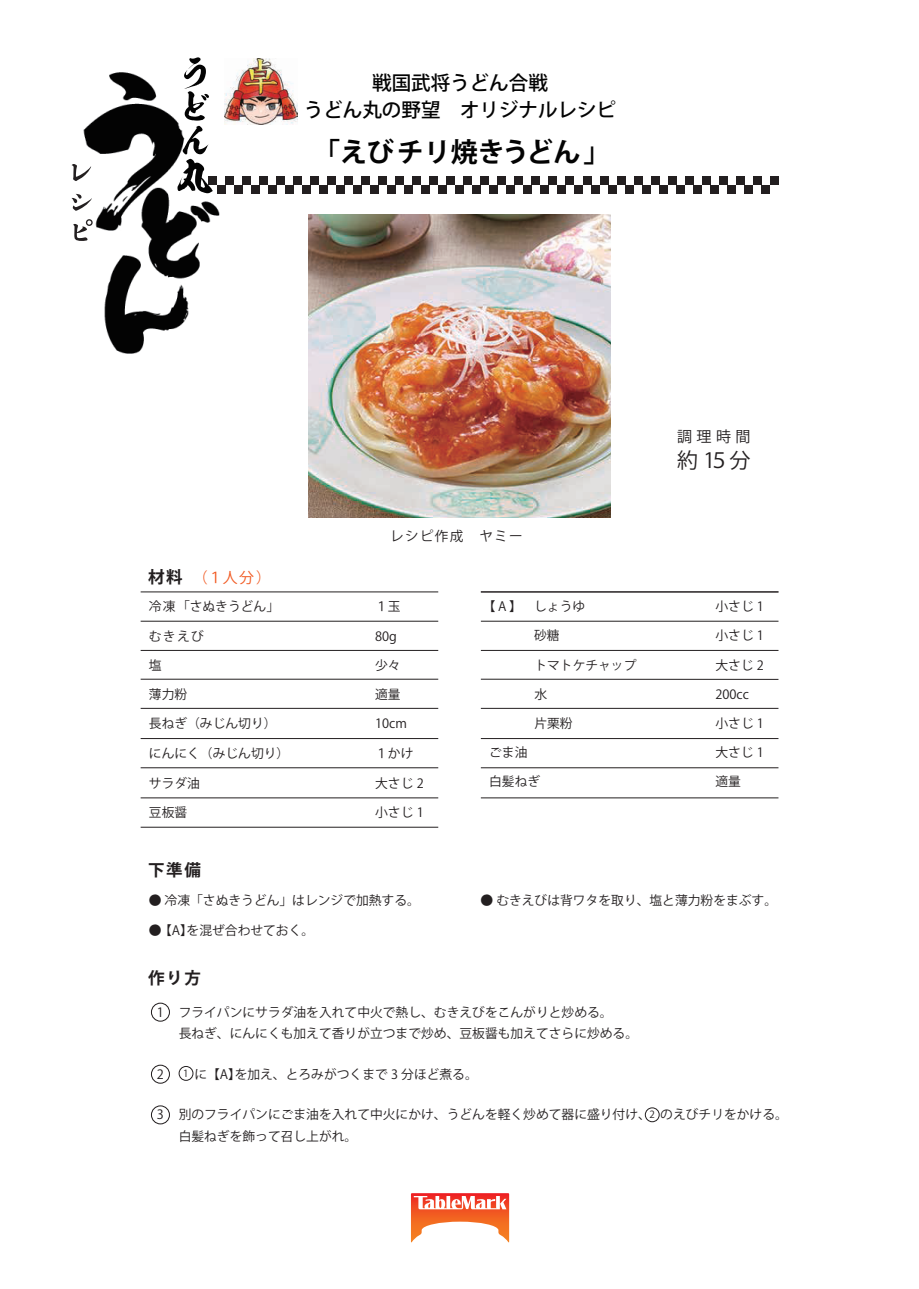
<style>
.page{position:relative;width:919px;height:1289px;background:#fff}
.page>*{position:absolute;margin:0;border:0;box-sizing:border-box;transform-origin:0 0}
.t1{font:700 27px "Koz Go Pr 6 N";color:#030303}
.t2{font:21px "Koz Go Pr 6 N";color:#231f20}
.t3{font:500 19.5px/27.6px "Koz Go Pr 6 N";color:#030303;text-align:center}
.t4{font:700 16.5px "Koz Go Pr 6 N";letter-spacing:.1em;color:#231f20}
.t5{font:15px "Koz Go Pr 6 N";color:#231f20}
.t6{font:14.85px "Koz Go Pr 6 N";color:#f15921}
.t7{font:13.5px "Koz Go Pr 6 N";letter-spacing:.1em;color:#231f20}
.t8{font:12.75px/21.3px "Koz Go Pr 6 N";color:#231f20}
.t9{font:9.9px "Koz Go Pr 6 N";color:#231f20}
</style>
<div class="page">
<hr style="left:141px;top:591px;width:297px;height:1px;background:#231f20">
<hr style="left:141px;top:621px;width:297px;height:1px;background:#231f20">
<hr style="left:141px;top:708px;width:297px;height:1px;background:#231f20">
<svg style="left:411px;top:1193px;width:99px;height:50px"></svg>
<img style="left:225px;top:59px;width:73px;height:66px">
<img style="left:83px;top:72px;width:140px;height:282px">
<svg style="left:177px;top:57px;width:36px;height:136px"></svg>
<svg style="left:72px;top:164px;width:19px;height:17px"></svg>
<svg style="left:71px;top:194px;width:21px;height:17px"></svg>
<svg style="left:73px;top:219px;width:20px;height:22px"></svg>
<div style="left:208px;top:176px;width:9px;height:9px;background:#231f20"></div>
<div style="left:217px;top:185px;width:8px;height:8px;background:#231f20"></div>
<div style="left:225px;top:176px;width:9px;height:9px;background:#231f20"></div>
<div style="left:234px;top:185px;width:8px;height:8px;background:#231f20"></div>
<div style="left:242px;top:176px;width:9px;height:9px;background:#231f20"></div>
<div style="left:251px;top:185px;width:8px;height:8px;background:#231f20"></div>
<div style="left:259px;top:176px;width:9px;height:9px;background:#231f20"></div>
<div style="left:268px;top:185px;width:8px;height:8px;background:#231f20"></div>
<div style="left:276px;top:176px;width:9px;height:9px;background:#231f20"></div>
<div style="left:285px;top:185px;width:8px;height:8px;background:#231f20"></div>
<div style="left:293px;top:176px;width:9px;height:9px;background:#231f20"></div>
<div style="left:302px;top:185px;width:8px;height:8px;background:#231f20"></div>
<div style="left:310px;top:176px;width:9px;height:9px;background:#231f20"></div>
<div style="left:319px;top:185px;width:8px;height:8px;background:#231f20"></div>
<div style="left:327px;top:176px;width:9px;height:9px;background:#231f20"></div>
<div style="left:336px;top:185px;width:8px;height:8px;background:#231f20"></div>
<div style="left:344px;top:176px;width:9px;height:9px;background:#231f20"></div>
<div style="left:353px;top:185px;width:8px;height:8px;background:#231f20"></div>
<div style="left:361px;top:176px;width:9px;height:9px;background:#231f20"></div>
<div style="left:370px;top:185px;width:8px;height:8px;background:#231f20"></div>
<div style="left:378px;top:176px;width:9px;height:9px;background:#231f20"></div>
<div style="left:387px;top:185px;width:8px;height:8px;background:#231f20"></div>
<div style="left:395px;top:176px;width:9px;height:9px;background:#231f20"></div>
<div style="left:404px;top:185px;width:8px;height:8px;background:#231f20"></div>
<div style="left:412px;top:176px;width:9px;height:9px;background:#231f20"></div>
<div style="left:421px;top:185px;width:8px;height:8px;background:#231f20"></div>
<div style="left:429px;top:176px;width:9px;height:9px;background:#231f20"></div>
<div style="left:438px;top:185px;width:8px;height:8px;background:#231f20"></div>
<div style="left:446px;top:176px;width:9px;height:9px;background:#231f20"></div>
<div style="left:455px;top:185px;width:8px;height:8px;background:#231f20"></div>
<div style="left:463px;top:176px;width:9px;height:9px;background:#231f20"></div>
<div style="left:472px;top:185px;width:8px;height:8px;background:#231f20"></div>
<div style="left:480px;top:176px;width:9px;height:9px;background:#231f20"></div>
<div style="left:489px;top:185px;width:8px;height:8px;background:#231f20"></div>
<div style="left:497px;top:176px;width:9px;height:9px;background:#231f20"></div>
<div style="left:506px;top:185px;width:8px;height:8px;background:#231f20"></div>
<div style="left:514px;top:176px;width:9px;height:9px;background:#231f20"></div>
<div style="left:523px;top:185px;width:8px;height:8px;background:#231f20"></div>
<div style="left:531px;top:176px;width:9px;height:9px;background:#231f20"></div>
<div style="left:540px;top:185px;width:8px;height:8px;background:#231f20"></div>
<div style="left:548px;top:176px;width:9px;height:9px;background:#231f20"></div>
<div style="left:557px;top:185px;width:8px;height:8px;background:#231f20"></div>
<div style="left:565px;top:176px;width:9px;height:9px;background:#231f20"></div>
<div style="left:574px;top:185px;width:8px;height:8px;background:#231f20"></div>
<div style="left:582px;top:176px;width:9px;height:9px;background:#231f20"></div>
<div style="left:591px;top:185px;width:8px;height:8px;background:#231f20"></div>
<div style="left:599px;top:176px;width:9px;height:9px;background:#231f20"></div>
<div style="left:608px;top:185px;width:8px;height:8px;background:#231f20"></div>
<div style="left:616px;top:176px;width:9px;height:9px;background:#231f20"></div>
<div style="left:625px;top:185px;width:8px;height:8px;background:#231f20"></div>
<div style="left:633px;top:176px;width:9px;height:9px;background:#231f20"></div>
<div style="left:642px;top:185px;width:8px;height:8px;background:#231f20"></div>
<div style="left:650px;top:176px;width:9px;height:9px;background:#231f20"></div>
<div style="left:659px;top:185px;width:8px;height:8px;background:#231f20"></div>
<div style="left:667px;top:176px;width:9px;height:9px;background:#231f20"></div>
<div style="left:676px;top:185px;width:8px;height:8px;background:#231f20"></div>
<div style="left:684px;top:176px;width:9px;height:9px;background:#231f20"></div>
<div style="left:693px;top:185px;width:8px;height:8px;background:#231f20"></div>
<div style="left:701px;top:176px;width:9px;height:9px;background:#231f20"></div>
<div style="left:710px;top:185px;width:8px;height:8px;background:#231f20"></div>
<div style="left:718px;top:176px;width:9px;height:9px;background:#231f20"></div>
<div style="left:727px;top:185px;width:8px;height:8px;background:#231f20"></div>
<div style="left:735px;top:176px;width:9px;height:9px;background:#231f20"></div>
<div style="left:744px;top:185px;width:8px;height:8px;background:#231f20"></div>
<div style="left:752px;top:176px;width:9px;height:9px;background:#231f20"></div>
<div style="left:761px;top:185px;width:8px;height:8px;background:#231f20"></div>
<div style="left:769px;top:176px;width:9px;height:9px;background:#231f20"></div>
<div style="left:151px;top:1002px;width:19px;height:19px;border:1px solid #231f20;border-radius:50%"></div>
<hr style="left:141px;top:650px;width:297px;height:1px;background:#231f20">
<hr style="left:141px;top:679px;width:297px;height:1px;background:#231f20">
<img style="left:308px;top:214px;width:302px;height:304px">
<hr style="left:141px;top:738px;width:297px;height:1px;background:#231f20">
<hr style="left:141px;top:797px;width:297px;height:1px;background:#231f20">
<hr style="left:141px;top:767px;width:297px;height:1px;background:#231f20">
<hr style="left:141px;top:827px;width:297px;height:1px;background:#231f20">
<hr style="left:481px;top:679px;width:297px;height:1px;background:#231f20">
<hr style="left:481px;top:621px;width:297px;height:1px;background:#231f20">
<hr style="left:481px;top:650px;width:297px;height:1px;background:#231f20">
<hr style="left:481px;top:591px;width:297px;height:1px;background:#231f20">
<hr style="left:481px;top:708px;width:297px;height:1px;background:#231f20">
<hr style="left:481px;top:738px;width:297px;height:1px;background:#231f20">
<hr style="left:481px;top:797px;width:297px;height:1px;background:#231f20">
<hr style="left:481px;top:767px;width:297px;height:1px;background:#231f20">
<div style="left:151px;top:1064px;width:19px;height:19px;border:1px solid #231f20;border-radius:50%"></div>
<div style="left:645px;top:1107px;width:14px;height:15px;border:1px solid #231f20;border-radius:50%"></div>
<div style="left:179px;top:1066px;width:14px;height:14px;border:1px solid #231f20;border-radius:50%"></div>
<div style="left:151px;top:1105px;width:19px;height:19px;border:1px solid #231f20;border-radius:50%"></div>
<h3 class="t3" style="left:304px;top:69px;width:313px">戦国武将うどん合戦<br>うどん丸の野望　オリジナルレシピ</h3>
<h1 class="t1" style="left:313px;top:137px;width:299px">「えびチリ焼きうどん 」</h1>
<p class="t7" style="left:390px;top:528px;width:134px">レシピ作成　ヤミー</p>
<p class="t5" style="left:677px;top:427px;width:75px">調理時間</p>
<h2 class="t2" style="left:677px;top:448px;width:75px">約 1５分</h2>
<p class="t4" style="left:148px;top:567px;width:36px">材料</p>
<p class="t8" style="left:149px;top:596px;width:132px">冷凍「さぬきうどん」</p>
<p class="t8" style="left:375px;top:596px;width:27px">１玉</p>
<p class="t6" style="left:193px;top:569px;width:80px">（１人分）</p>
<p class="t8" style="left:149px;top:626px;width:56px">むきえび</p>
<p class="t8" style="left:375px;top:626px;width:23px">80g</p>
<p class="t8" style="left:149px;top:654px;width:14px">塩</p>
<p class="t8" style="left:375px;top:654px;width:27px">少々</p>
<p class="t8" style="left:149px;top:683px;width:40px">薄力粉</p>
<p class="t8" style="left:375px;top:683px;width:27px">適量</p>
<p class="t8" style="left:149px;top:713px;width:129px">長ねぎ（みじん切り）</p>
<p class="t8" style="left:375px;top:713px;width:33px">10cm</p>
<p class="t8" style="left:149px;top:743px;width:142px">にんにく（みじん切り）</p>
<p class="t8" style="left:375px;top:743px;width:40px">１かけ</p>
<p class="t8" style="left:149px;top:772px;width:53px">サラダ油</p>
<p class="t8" style="left:375px;top:772px;width:50px">大さじ 2</p>
<p class="t8" style="left:149px;top:802px;width:40px">豆板醤</p>
<p class="t8" style="left:375px;top:802px;width:50px">小さじ 1</p>
<p class="t8" style="left:482px;top:596px;width:104px">【A】 しょうゆ</p>
<p class="t8" style="left:715px;top:596px;width:50px">小さじ 1</p>
<p class="t8" style="left:534px;top:625px;width:27px">砂糖</p>
<p class="t8" style="left:715px;top:625px;width:50px">小さじ 1</p>
<p class="t8" style="left:534px;top:654px;width:104px">トマトケチャップ</p>
<p class="t8" style="left:715px;top:654px;width:50px">大さじ 2</p>
<p class="t8" style="left:534px;top:683px;width:14px">水</p>
<p class="t8" style="left:715px;top:683px;width:35px">200cc</p>
<p class="t8" style="left:534px;top:712px;width:40px">片栗粉</p>
<p class="t8" style="left:715px;top:712px;width:50px">小さじ 1</p>
<p class="t8" style="left:489px;top:741px;width:40px">ごま油</p>
<p class="t8" style="left:715px;top:741px;width:50px">大さじ 1</p>
<p class="t8" style="left:489px;top:771px;width:53px">白髪ねぎ</p>
<p class="t8" style="left:715px;top:771px;width:27px">適量</p>
<p class="t4" style="left:148px;top:860px;width:54px">下準備</p>
<p class="t8" style="left:149px;top:890px;width:272px">● 冷凍「さぬきうどん」はレンジで加熱する。</p>
<p class="t8" style="left:480px;top:890px;width:298px">● むきえびは背ワタを取り、塩と薄力粉をまぶす。</p>
<p class="t8" style="left:149px;top:920px;width:167px">●【A】を混ぜ合わせておく。</p>
<p class="t4" style="left:148px;top:968px;width:54px">作り方</p>
<p class="t8" style="left:179px;top:1001px;width:461px;text-indent:-22px">1 フライパンにサラダ油を入れて中火で熱し、むきえびをこんがりと炒める。<br>長ねぎ、にんにくも加えて香りが立つまで炒め、豆板醤も加えてさらに炒める。</p>
<p class="t8" style="left:157px;top:1063px;width:322px">2 　 に【A】を加え、とろみがつくまで 3 分ほど煮る。</p>
<p class="t9" style="left:183px;top:1067px;width:7px">1</p>
<p class="t8" style="left:179px;top:1104px;width:610px;text-indent:-22px">3 別のフライパンにごま油を入れて中火にかけ、うどんを軽く炒めて器に盛り付け、　 のえびチリをかける。白髪ねぎを飾って召し上がれ。</p>
<p class="t9" style="left:649px;top:1109px;width:7px">2</p>
</div>
